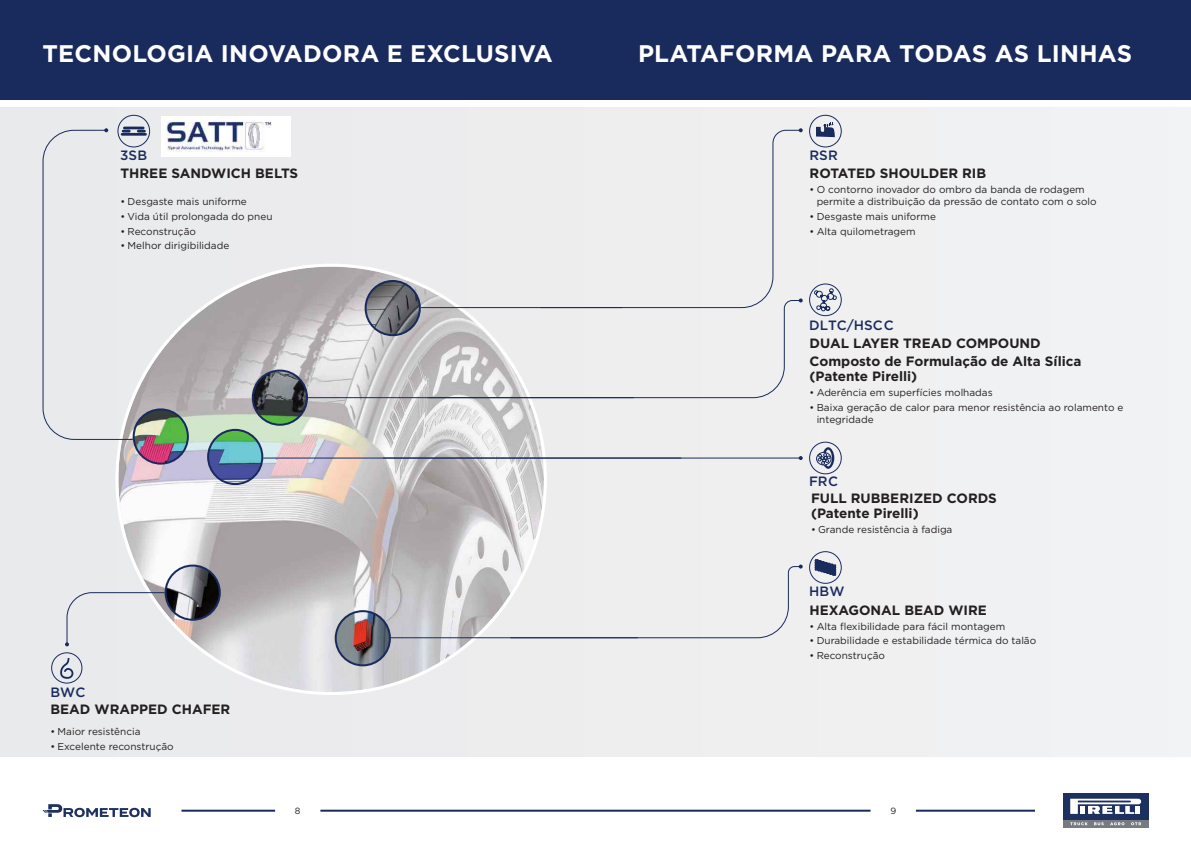
<style>
.page{position:relative;width:1191px;height:842px;background:#fff}
.page>*{position:absolute;margin:0;border:0;box-sizing:border-box;transform-origin:0 0}
.t1{font:700 24px "Gotham";letter-spacing:.01em;color:#fff}
.t2{font:700 13.5px/15px "Gotham";color:#231f20}
.t3{font:500 13.5px "Gotham";color:#192b5d}
.t4{font:10px/12px "Gotham";color:#231f20}
.t5{font:9px "Gotham";color:#231f20}
</style>
<div class="page">
<div style="left:0;top:108px;width:1191px;height:649px;background:#f0f0f1"></div>
<div style="left:0;top:0;width:1191px;height:99px;background:#192b5d"></div>
<svg style="left:116px;top:264px;width:431px;height:431px"></svg>
<img style="left:134px;top:409px;width:54px;height:55px;border-radius:27px">
<div style="left:133px;top:408px;width:56px;height:57px;border:2px solid #192b5d;border-radius:50%"></div>
<img style="left:208px;top:430px;width:54px;height:54px;border-radius:27px">
<div style="left:207px;top:429px;width:56px;height:56px;border:2px solid #192b5d;border-radius:50%"></div>
<img style="left:336px;top:611px;width:54px;height:54px;border-radius:27px">
<div style="left:335px;top:610px;width:56px;height:56px;border:2px solid #192b5d;border-radius:50%"></div>
<img style="left:253px;top:371px;width:54px;height:54px;border-radius:27px">
<div style="left:252px;top:370px;width:56px;height:56px;border:2px solid #192b5d;border-radius:50%"></div>
<img style="left:365px;top:281px;width:55px;height:54px;border-radius:27px">
<div style="left:364px;top:280px;width:57px;height:56px;border:2px solid #192b5d;border-radius:50%"></div>
<img style="left:166px;top:566px;width:54px;height:54px;border-radius:27px">
<div style="left:165px;top:565px;width:56px;height:56px;border:2px solid #192b5d;border-radius:50%"></div>
<hr style="left:421px;top:307px;width:201px;height:1px;background:#192b5d">
<hr style="left:308px;top:397px;width:325px;height:1px;background:#192b5d">
<hr style="left:391px;top:637px;width:247px;height:1px;background:#192b5d">
<hr style="left:263px;top:458px;width:418px;height:1px;background:#192b5d">
<div style="left:51px;top:652px;width:31px;height:32px;border:1px solid #192b5d;border-radius:50%"></div>
<svg style="left:60px;top:658px;width:13px;height:21px"></svg>
<svg style="left:65px;top:592px;width:101px;height:54px"></svg>
<div style="left:117px;top:115px;width:33px;height:32px;border:1px solid #192b5d;border-radius:50%"></div>
<svg style="left:42px;top:127px;width:105px;height:313px"></svg>
<div style="left:809px;top:115px;width:32px;height:32px;border:1px solid #192b5d;border-radius:50%"></div>
<svg style="left:816px;top:123px;width:19px;height:14px"></svg>
<svg style="left:539px;top:129px;width:262px;height:169px"></svg>
<svg style="left:798px;top:128px;width:4px;height:4px"></svg>
<svg style="left:426px;top:298px;width:376px;height:101px"></svg>
<svg style="left:509px;top:565px;width:293px;height:74px"></svg>
<hr style="left:383px;top:457px;width:417px;height:2px;background:#192b5d">
<svg style="left:798px;top:456px;width:4px;height:4px"></svg>
<div style="left:809px;top:283px;width:32px;height:33px;border:1px solid #192b5d;border-radius:50%"></div>
<svg style="left:814px;top:288px;width:23px;height:23px"></svg>
<div style="left:809px;top:442px;width:32px;height:32px;border:1px solid #192b5d;border-radius:50%"></div>
<div style="left:816px;top:452px;width:15px;height:13px;border:1px solid #192b5d;border-radius:50%"></div>
<svg style="left:818px;top:447px;width:16px;height:22px"></svg>
<div style="left:809px;top:551px;width:32px;height:33px;border:1px solid #192b5d;border-radius:50%"></div>
<svg style="left:814px;top:559px;width:22px;height:17px"></svg>
<img style="left:162px;top:116px;width:128px;height:40px">
<svg style="left:1063px;top:819px;width:85px;height:9px"></svg>
<div style="left:1062px;top:793px;width:86px;height:26px;background:#1d3161"></div>
<svg style="left:1070px;top:799px;width:71px;height:15px"></svg>
<svg style="left:1070px;top:822px;width:17px;height:3px"></svg>
<svg style="left:1094px;top:822px;width:9px;height:3px"></svg>
<svg style="left:1110px;top:822px;width:14px;height:3px"></svg>
<svg style="left:1131px;top:822px;width:10px;height:3px"></svg>
<hr style="left:181px;top:810px;width:94px;height:2px;background:#192b5d">
<hr style="left:320px;top:810px;width:550px;height:2px;background:#192b5d">
<hr style="left:916px;top:810px;width:119px;height:2px;background:#192b5d">
<svg style="left:43px;top:804px;width:108px;height:13px"></svg>
<h1 class="t1" style="left:43px;top:37px;width:512px">TECNOLOGIA INOVADORA E EXCLUSIVA</h1>
<h1 class="t1" style="left:638px;top:37px;width:496px">PLATAFORMA PARA TODAS AS LINHAS</h1>
<h2 class="t3" style="left:120px;top:146px;width:28px">3SB</h2>
<h2 class="t3" style="left:809px;top:146px;width:30px">RSR</h2>
<h2 class="t2" style="left:120px;top:166px;width:179px">THREE SANDWICH BELTS</h2>
<p class="t4" style="left:120px;top:195px;width:128px">• Desgaste mais uniforme</p>
<p class="t4" style="left:120px;top:210px;width:153px">• Vida útil prolongada do pneu</p>
<p class="t4" style="left:120px;top:225px;width:77px">• Reconstrução</p>
<p class="t4" style="left:120px;top:240px;width:110px">• Melhor dirigibilidade</p>
<h2 class="t3" style="left:50px;top:683px;width:37px">BWC</h2>
<h2 class="t2" style="left:50px;top:701px;width:181px">BEAD WRAPPED CHAFER</h2>
<p class="t4" style="left:50px;top:725px;width:92px">• Maior resistência</p>
<p class="t4" style="left:50px;top:740px;width:125px">• Excelente reconstrução</p>
<h2 class="t2" style="left:809px;top:166px;width:178px">ROTATED SHOULDER RIB</h2>
<p class="t4" style="left:816px;top:183px;width:281px;text-indent:-7px">• O contorno inovador do ombro da banda de rodagem permite a distribuição da pressão de contato com o solo</p>
<p class="t4" style="left:809px;top:210px;width:128px">• Desgaste mais uniforme</p>
<p class="t4" style="left:809px;top:225px;width:108px">• Alta quilometragem</p>
<h2 class="t3" style="left:809px;top:317px;width:86px">DLTC/HSCC</h2>
<h2 class="t2" style="left:809px;top:334px;width:273px;line-height:17.8px">DUAL LAYER TREAD COMPOUND<br>Composto de Formulação de Alta Sílica</h2>
<h2 class="t2" style="left:809px;top:369px;width:109px">(Patente Pirelli)</h2>
<p class="t4" style="left:809px;top:386px;width:185px">• Aderência em superfícies molhadas</p>
<p class="t4" style="left:816px;top:401px;width:308px;text-indent:-7px">• Baixa geração de calor para menor resistência ao rolamento e integridade</p>
<h2 class="t3" style="left:809px;top:473px;width:30px">FRC</h2>
<h2 class="t2" style="left:811px;top:490px;width:187px">FULL RUBBERIZED CORDS (Patente Pirelli)</h2>
<p class="t4" style="left:811px;top:523px;width:143px">• Grande resistência à fadiga</p>
<h2 class="t3" style="left:809px;top:582px;width:37px">HBW</h2>
<h2 class="t2" style="left:809px;top:602px;width:179px">HEXAGONAL BEAD WIRE</h2>
<p class="t4" style="left:809px;top:620px;width:197px">• Alta flexibilidade para fácil montagem</p>
<p class="t4" style="left:809px;top:635px;width:228px">• Durabilidade e estabilidade térmica do talão</p>
<p class="t4" style="left:809px;top:649px;width:77px">• Reconstrução</p>
<p class="t5" style="left:295px;top:805px;width:7px">8</p>
<p class="t5" style="left:890px;top:805px;width:7px">9</p>
</div>
